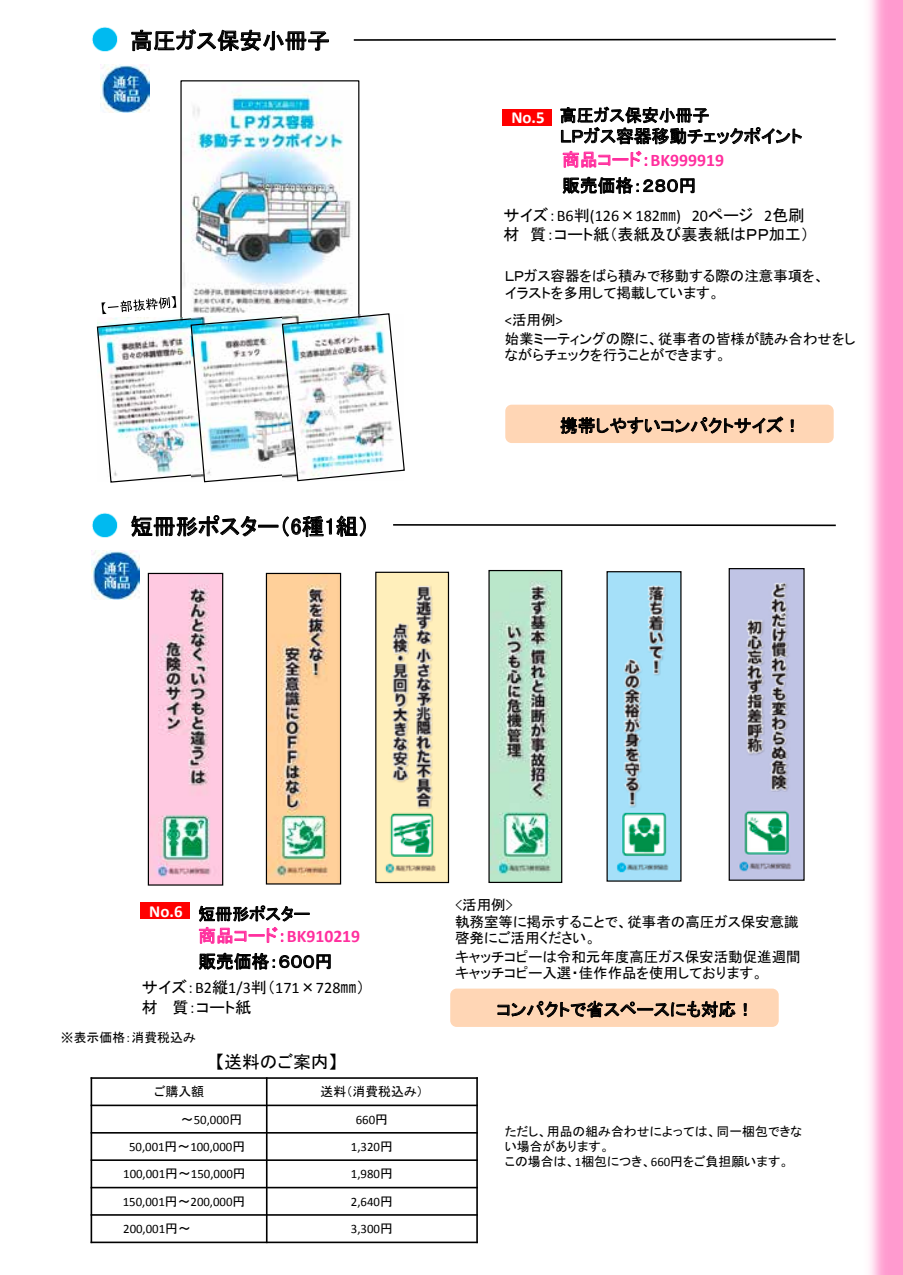
<style>
.page{position:relative;width:903px;height:1275px;background:#fff}
.page>*{position:absolute;margin:0;border:0;box-sizing:border-box;transform-origin:0 0}
.t1{font:22.57px "MS P Gothic";letter-spacing:.005em;color:#000}
.t2{font:17.68px "MS P Gothic";letter-spacing:.005em;color:#000}
.t3{font:700 17.68px "Calibri";color:#ff2f9e}
.t4{font:16.97px "MS P Gothic";letter-spacing:.005em;color:#000}
.t5{font:700 16.97px "Calibri";color:#fff}
.t6{font:16.1px "Calibri";color:#000}
.t7{font:16.1px "MS P Gothic";color:#000}
.t8{font:14.53px/16.8px "MS P Gothic";color:#000}
.t9{font:12.78px "Calibri";letter-spacing:-.005em;color:#000}
.t10{font:12.78px/14.9px "MS P Gothic";color:#000}
.s1{font-family:"MS P Gothic";font-weight:400}
.s2{font-family:"MS P Gothic"}
.s3{font-family:"Calibri"}
.s4{font-family:"MS Gothic"}
</style>
<div class="page">
<img style="left:92px;top:27px;width:26px;height:25px">
<svg style="left:353px;top:38px;width:483px;height:3px"></svg>
<img style="left:182px;top:84px;width:169px;height:212px">
<div style="left:180px;top:80px;width:179px;height:259px;border:1px solid #000"></div>
<img style="left:96px;top:296px;width:309px;height:187px">
<div style="left:503px;top:109px;width:49px;height:17px;background:#f00"></div>
<div style="left:505px;top:405px;width:329px;height:38px;background:#ffd6b5;border-radius:6px"></div>
<img style="left:101px;top:65px;width:49px;height:48px">
<img style="left:92px;top:513px;width:26px;height:25px">
<hr style="left:393px;top:524px;width:443px;height:2px;background:#000">
<img style="left:91px;top:551px;width:49px;height:48px">
<img style="left:377px;top:574px;width:70px;height:307px">
<div style="left:375px;top:572px;width:74px;height:311px;border:1px solid #000"></div>
<img style="left:490px;top:572px;width:70px;height:309px">
<div style="left:488px;top:570px;width:74px;height:313px;border:1px solid #000"></div>
<img style="left:150px;top:575px;width:71px;height:309px">
<div style="left:148px;top:573px;width:75px;height:313px;border:1px solid #000"></div>
<img style="left:268px;top:575px;width:71px;height:307px">
<div style="left:266px;top:573px;width:75px;height:311px;border:1px solid #000"></div>
<img style="left:608px;top:573px;width:71px;height:307px">
<img style="left:731px;top:570px;width:71px;height:309px">
<div style="left:729px;top:568px;width:75px;height:313px;border:1px solid #000"></div>
<div style="left:141px;top:902px;width:49px;height:17px;background:#f00"></div>
<div style="left:450px;top:989px;width:329px;height:38px;background:#ffd6b5;border-radius:6px"></div>
<hr style="left:266px;top:1077px;width:2px;height:166px;background:#000">
<hr style="left:91px;top:1104px;width:387px;height:2px;background:#000">
<hr style="left:91px;top:1132px;width:387px;height:2px;background:#000">
<hr style="left:91px;top:1159px;width:387px;height:2px;background:#000">
<hr style="left:91px;top:1187px;width:387px;height:1px;background:#000">
<hr style="left:91px;top:1214px;width:387px;height:2px;background:#000">
<hr style="left:91px;top:1077px;width:1px;height:166px;background:#000">
<hr style="left:476px;top:1077px;width:2px;height:166px;background:#000">
<hr style="left:91px;top:1077px;width:387px;height:2px;background:#000">
<hr style="left:91px;top:1241px;width:387px;height:2px;background:#000">
<h1 class="t1" style="left:130px;top:29px;width:201px">高圧ガス保安小冊子</h1>
<h1 class="t1" style="left:130px;top:515px;width:241px">短冊形ポスター（6種1組）</h1>
<p class="t5" style="left:511px;top:106px;width:35px">No.5</p>
<p class="t4" style="left:560px;top:107px;width:151px">高圧ガス保安小冊子</p>
<p class="t2" style="left:560px;top:127px;width:244px">ＬＰガス容器移動チェックポイント</p>
<p class="t3" style="left:562px;top:148px;width:163px"><span class="s1">商品コード：</span>BK999919</p>
<p class="t2" style="left:562px;top:177px;width:136px">販売価格：２８０円</p>
<p class="t6" style="left:503px;top:205px;width:303px"><span class="s2">サイズ：</span>B6<span class="s2">判</span>(126<span class="s2">×</span>182<span class="s2">㎜</span>) 20<span class="s2">ページ</span> 2<span class="s2">色刷</span></p>
<p class="t7" style="left:503px;top:226px;width:307px">材 質：コート紙（表紙及び裏表紙はＰＰ加工）</p>
<p class="t8" style="left:505px;top:267px;width:321px;line-height:17.3px">ＬＰガス容器をばら積みで移動する際の注意事項を、イラストを多用して掲載しています。</p>
<p class="t8" style="left:505px;top:311px;width:352px;line-height:18.6px"><span class="s3">&lt;</span>活用例<span class="s3">&gt;<br></span>始業ミーティングの際に、従事者の皆様が読み合わせをし</p>
<p class="t8" style="left:505px;top:346px;width:223px">ながらチェックを行うことができます。</p>
<p class="t2" style="left:560px;top:417px;width:243px">携帯しやすいコンパクトサイズ！</p>
<p class="t8" style="left:455px;top:896px;width:345px">&lt;活用例&gt;<br>執務室等に掲示することで、従事者の高圧ガス保安意識啓発にご活用ください。</p>
<p class="t8" style="left:455px;top:948px;width:347px;line-height:16.3px">キャッチコピーは令和元年度高圧ガス保安活動促進週間キャッチコピー入選・佳作作品を使用しております。</p>
<p class="t4" style="left:149px;top:905px;width:162px"><sup>No.6</sup> 短冊形ポスター</p>
<p class="t3" style="left:198px;top:924px;width:163px"><span class="s1">商品コード：</span>BK910219</p>
<p class="t2" style="left:198px;top:952px;width:136px">販売価格：６００円</p>
<p class="t6" style="left:142px;top:978px;width:224px"><span class="s2">サイズ：</span>B2<span class="s2">縦</span>1/3<span class="s2">判（</span>171<span class="s2">×</span>728<span class="s2">㎜）</span></p>
<p class="t7" style="left:142px;top:999px;width:111px">材 質：コート紙</p>
<p class="t2" style="left:497px;top:1000px;width:259px">コンパクトで省スペースにも対応！</p>
<p class="t10" style="left:61px;top:1030px;width:137px"><span class="s4">※</span>表示価格：消費税込み</p>
<p class="t2" style="left:215px;top:1053px;width:123px">【送料のご案内】</p>
<p class="t10" style="left:154px;top:1084px;width:52px">ご購入額</p>
<p class="t10" style="left:320px;top:1084px;width:104px">送料（消費税込み）</p>
<p class="t9" style="left:181px;top:1111px;width:63px"><span class="s2">～</span>50,000<span class="s2">円</span></p>
<p class="t9" style="left:356px;top:1111px;width:34px">660<span class="s2">円</span></p>
<p class="t9" style="left:129px;top:1138px;width:118px">50,001<span class="s2">円～</span>100,000<span class="s2">円</span></p>
<p class="t9" style="left:351px;top:1138px;width:43px">1,320<span class="s2">円</span></p>
<p class="t9" style="left:123px;top:1166px;width:124px">100,001<span class="s2">円～</span>150,000<span class="s2">円</span></p>
<p class="t9" style="left:351px;top:1166px;width:43px">1,980<span class="s2">円</span></p>
<p class="t9" style="left:123px;top:1193px;width:124px">150,001<span class="s2">円～</span>200,000<span class="s2">円</span></p>
<p class="t9" style="left:351px;top:1193px;width:43px">2,640<span class="s2">円</span></p>
<p class="t9" style="left:123px;top:1221px;width:69px">200,001<span class="s2">円～</span></p>
<p class="t9" style="left:351px;top:1221px;width:43px">3,300<span class="s2">円</span></p>
<p class="t10" style="left:505px;top:1124px;width:299px">ただし、用品の組み合わせによっては、同一梱包できない場合があります。<br>この場合は、<span class="s3">1</span>梱包につき、<span class="s3">660</span>円をご負担願います。</p>
</div>
